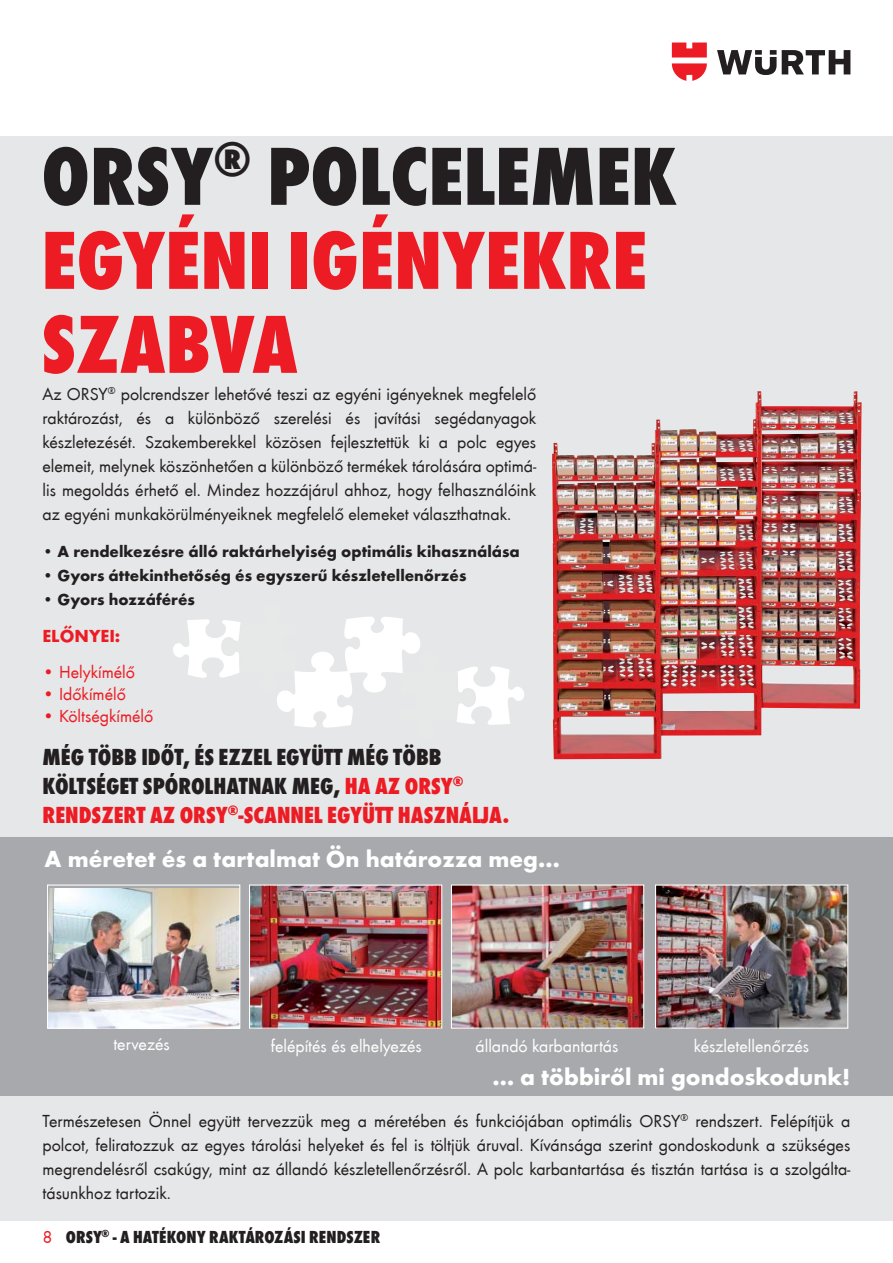
<style>
.page{position:relative;width:893px;height:1263px;background:#fff}
.page>*{position:absolute;margin:0;border:0;box-sizing:border-box;transform-origin:0 0}
.t1{font:800 condensed 85.5px/84px "Wuerth";color:#ed1c24}
.t2{font:800 condensed 24px/28.8px "Wuerth";color:#231f20}
.t3{font:700 24px "Wuerth";color:#fff}
.t4{font:18px/24px "Wuerth";color:#231f20;text-align:justify}
.t5{font:18px "Wuerth";color:#fff}
.t6{font:800 condensed 18px "Wuerth";letter-spacing:.005em;color:#231f20}
.t7{font:18px "Wuerth";color:#ed1c24}
.t8{font:700 18px "Wuerth";color:#ed1c24}
.t9{font:700 16.5px "Wuerth";color:#231f20}
.s1{color:#231f20}
.s2{color:#ed1c24}
.s3{font-weight:400;font-stretch:normal;color:#ed1c24}
</style>
<div class="page">
<svg style="left:717px;top:50px;width:133px;height:25px"></svg>
<svg style="left:672px;top:43px;width:35px;height:38px"></svg>
<div style="left:0;top:136px;width:893px;height:1084px;background:#e6e7e8"></div>
<div style="left:0;top:838px;width:893px;height:258px;background:#a7a9ac"></div>
<img style="left:251px;top:886px;width:189px;height:141px">
<div style="left:249px;top:884px;width:193px;height:145px;border:1px solid #fff"></div>
<img style="left:49px;top:888px;width:189px;height:139px">
<div style="left:47px;top:884px;width:193px;height:145px;border:1px solid #fff"></div>
<img style="left:453px;top:886px;width:189px;height:141px">
<div style="left:451px;top:884px;width:193px;height:145px;border:1px solid #fff"></div>
<img style="left:657px;top:886px;width:189px;height:141px">
<div style="left:655px;top:884px;width:193px;height:145px;border:1px solid #fff"></div>
<svg style="left:173px;top:617px;width:351px;height:111px"></svg>
<img style="left:552px;top:391px;width:310px;height:368px">
<h1 class="t1" style="left:41px;top:129px;width:637px"><span class="s1">ORSY</span><sup>®</sup> <span class="s1">POLCELEMEK<br></span>EGYÉNI IGÉNYEKRE<br>SZABVA</h1>
<p class="t4" style="left:43px;top:381px;width:495px">Az ORSY<sup>®</sup> polcrendszer lehetővé teszi az egyéni igényeknek megfelelő raktározást, és a különböző szerelési és javítási segédanyagok készletezését. Szakemberekkel közösen fejlesztettük ki a polc egyes elemeit, melynek köszönhetően a különböző termékek tárolására optimá&shy;lis megoldás érhető el. Mindez hozzájárul ahhoz, hogy felhasználóink az egyéni munkakörülményeiknek megfelelő elemeket választhatnak.</p>
<p class="t9" style="left:43px;top:541px;width:479px">• A rendelkezésre álló raktárhelyiség optimális kihasználása</p>
<p class="t9" style="left:43px;top:565px;width:425px">• Gyors áttekinthetőség és egyszerű készletellenőrzés</p>
<p class="t9" style="left:43px;top:589px;width:154px">• Gyors hozzáférés</p>
<p class="t8" style="left:43px;top:624px;width:79px">ELŐNYEI:</p>
<p class="t7" style="left:43px;top:661px;width:94px">• Helykímélő</p>
<p class="t7" style="left:43px;top:683px;width:85px">• Időkímélő</p>
<p class="t7" style="left:43px;top:704px;width:112px">• Költségkímélő</p>
<h2 class="t2" style="left:43px;top:742px;width:468px">MÉG TÖBB IDŐT, ÉS EZZEL EGYÜTT MÉG TÖBB<br>KÖLTSÉGET SPÓROLHATNAK MEG, <span class="s2">HA AZ ORSY</span><sup>®<br></sup><span class="s2">RENDSZERT AZ ORSY</span><sup>®</sup><span class="s2">-SCANNEL EGYÜTT HASZNÁLJA.</span></h2>
<h2 class="t3" style="left:45px;top:843px;width:517px">A méretet és a tartalmat Ön határozza meg…</h2>
<p class="t5" style="left:113px;top:1032px;width:58px">tervezés</p>
<p class="t5" style="left:271px;top:1034px;width:153px">felépítés és elhelyezés</p>
<p class="t5" style="left:476px;top:1034px;width:144px">állandó karbantartás</p>
<p class="t5" style="left:694px;top:1034px;width:117px">készletellenőrzés</p>
<h2 class="t3" style="left:492px;top:1061px;width:359px">… a többiről mi gondoskodunk!</h2>
<p class="t4" style="left:43px;top:1108px;width:809px">Természetesen Önnel együtt tervezzük meg a méretében és funkciójában optimális ORSY<sup>®</sup> rendszert. Felépítjük a polcot, feliratozzuk az egyes tárolási helyeket és fel is töltjük áruval. Kívánsága szerint gondoskodunk a szükséges megrendelésről csakúgy, mint az állandó készletellenőrzésről. A polc karbantartása és tisztán tartása is a szolgálta&shy;tásunkhoz tartozik.</p>
<p class="t6" style="left:43px;top:1225px;width:339px"><span class="s3">8</span> ORSY<sup>®</sup> - A HATÉKONY RAKTÁROZÁSI RENDSZER</p>
</div>
